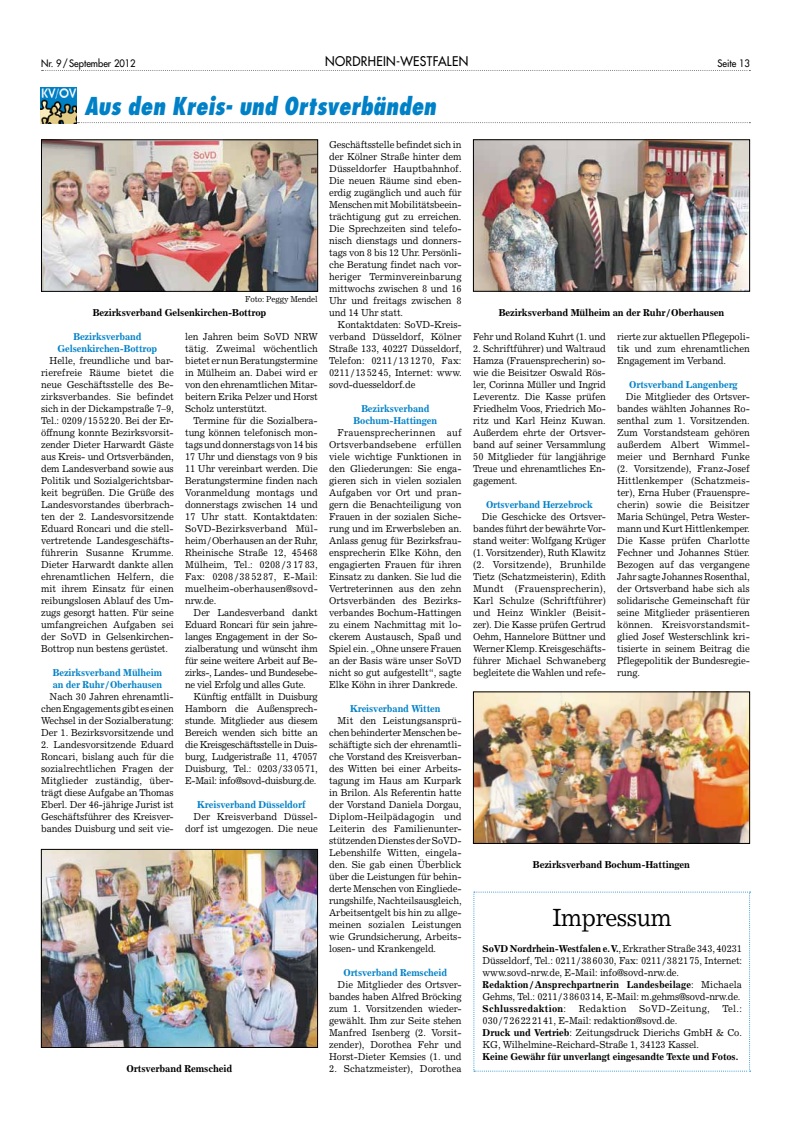
<style>
.page{position:relative;width:791px;height:1134px;background:#fff}
.page>*{position:absolute;margin:0;border:0;box-sizing:border-box;transform-origin:0 0}
.t1{font:25px "Excelsior";letter-spacing:-.015em;color:#000;scale:.94 1}
.t2{font:italic 800 condensed 24px "Futura";color:#0081c7;scale:.93 1}
.t3{font:13px "Futura";letter-spacing:.025em;color:#000;scale:.94 1}
.t4{font:10px/12px "Excelsior";letter-spacing:-.015em;color:#000;text-align:justify;scale:.94 1}
.t5{font:700 10px/12px "Excelsior";letter-spacing:-.015em;color:#0081c7;text-align:center;scale:.94 1}
.t6{font:700 10px "Excelsior";letter-spacing:-.015em;color:#000;scale:.96 1}
.t7{font:700 10px "Excelsior";letter-spacing:-.015em;color:#000;scale:.94 1}
.t8{font:10px "Futura";color:#000;scale:.94 1}
.t9{font:10px "Excelsior";letter-spacing:.025em;color:#000;scale:.94 1}
.t10{font:8.5px "Excelsior";letter-spacing:-.015em;color:#000;scale:.94 1}
.s1{font-weight:700}
</style>
<div class="page">
<svg style="left:473px;top:891px;width:278px;height:180px"></svg>
<img style="left:43px;top:142px;width:273px;height:148px">
<div style="left:41px;top:140px;width:277px;height:152px;border:1px solid #000"></div>
<img style="left:41px;top:88px;width:36px;height:36px">
<svg style="left:78px;top:122px;width:672px;height:1px"></svg>
<img style="left:475px;top:141px;width:273px;height:149px">
<div style="left:473px;top:139px;width:277px;height:153px;border:1px solid #000"></div>
<img style="left:43px;top:851px;width:273px;height:195px">
<div style="left:41px;top:849px;width:277px;height:199px;border:1px solid #000"></div>
<img style="left:475px;top:694px;width:273px;height:148px">
<div style="left:473px;top:692px;width:277px;height:152px;border:1px solid #000"></div>
<svg style="left:42px;top:70px;width:708px;height:1px"></svg>
<p class="t8" style="left:41px;top:56px;width:102px">Nr. 9/September 2012</p>
<h3 class="t3" style="left:325px;top:52px;width:154px">NORDRHEIN-WESTFALEN</h3>
<p class="t8" style="left:717px;top:57px;width:36px">Seite 13</p>
<h2 class="t2" style="left:84px;top:90px;width:380px">Aus den Kreis- und Ortsverbänden</h2>
<p class="t10" style="left:245px;top:294px;width:79px">Foto: Peggy Mendel</p>
<p class="t6" style="left:93px;top:306px;width:182px">Bezirksverband Gelsenkirchen-Bottrop</p>
<p class="t5" style="left:58px;top:330px;width:108px">Bezirksverband<br>Gelsenkirchen-Bottrop</p>
<p class="t4" style="left:41px;top:354px;width:143px;text-indent:9px">Helle, freundliche und bar&shy;rierefreie Räume bietet die neue Geschäftsstelle des Be&shy;zirksverbandes. Sie befindet sich in der Dickampstraße 7–9, Tel.: 0209/155220. Bei der Er&shy;öffnung konnte Bezirksvorsit&shy;zender Dieter Harwardt Gäste aus Kreis- und Ortsverbänden, dem Landesverband sowie aus Politik und Sozialgerichtsbar&shy;keit begrüßen. Die Grüße des Landesvorstandes überbrach&shy;ten der 2. Landesvorsitzende Eduard Roncari und die stell&shy;vertretende Landesgeschäfts&shy;führerin Susanne Krumme.<br>Dieter Harwardt dankte allen ehrenamtlichen Helfern, die mit ihrem Einsatz für einen reibungslosen Ablauf des Um&shy;zugs gesorgt hatten. Für seine umfangreichen Aufgaben sei der SoVD in Gelsenkirchen-Bottrop nun bestens gerüstet.</p>
<p class="t5" style="left:53px;top:666px;width:118px;text-align:left">Bezirksverband Mülheim an der Ruhr/Oberhausen</p>
<p class="t4" style="left:41px;top:690px;width:143px;text-indent:9px">Nach 30 Jahren ehrenamtli&shy;chen Engagements gibt es einen Wechsel in der Sozialberatung:<br>Der 1. Bezirksvorsitzende und</p>
<p class="t4" style="left:41px;top:738px;width:143px">2. Landesvorsitzende Eduard Roncari, bislang auch für die sozialrechtlichen Fragen der Mitglieder zuständig, über&shy;trägt diese Aufgabe an Thomas Eberl. Der 46-jährige Jurist ist Geschäftsführer des Kreisver&shy;bandes Duisburg und seit vie-</p>
<p class="t4" style="left:185px;top:330px;width:143px">len Jahren beim SoVD NRW tätig. Zweimal wöchentlich bietet er nun Beratungstermine in Mülheim an. Dabei wird er von den ehrenamtlichen Mitar&shy;beitern Erika Pelzer und Horst Scholz unterstützt.</p>
<p class="t4" style="left:185px;top:414px;width:143px;text-indent:9px">Termine für die Sozialbera&shy;tung können telefonisch mon&shy;tags und donnerstags von 14 bis 17 Uhr und dienstags von 9 bis 11 Uhr vereinbart werden. Die Beratungstermine finden nach Voranmeldung montags und donnerstags zwischen 14 und 17 Uhr statt. Kontaktdaten:<br>SoVD-Bezirksverband Mül&shy;heim/Oberhausen an der Ruhr, Rheinische Straße 12, 45468<br>Mülheim, Tel.: 0208/31783, Fax: 0208/385287, E-Mail: muelheim-oberhausen@sovd&shy;nrw.de.</p>
<p class="t4" style="left:185px;top:606px;width:143px;text-indent:9px">Der Landesverband dankt Eduard Roncari für sein jahre&shy;langes Engagement in der So&shy;zialberatung und wünscht ihm für seine weitere Arbeit auf Be&shy;zirks-, Landes- und Bundesebe&shy;ne viel Erfolg und alles Gute.</p>
<p class="t4" style="left:185px;top:690px;width:143px;text-indent:9px">Künftig entfällt in Duisburg Hamborn die Außensprech&shy;stunde. Mitglieder aus diesem Bereich wenden sich bitte an die Kreisgeschäftsstelle in Duis&shy;burg, Ludgeristraße 11, 47057<br>Duisburg, Tel.: 0203/330571, E-Mail: info@sovd-duisburg.de.</p>
<p class="t5" style="left:197px;top:798px;width:117px">Kreisverband Düsseldorf</p>
<p class="t4" style="left:185px;top:810px;width:143px;text-align:right">Der Kreisverband Düssel&shy;dorf ist umgezogen. Die neue</p>
<p class="t6" style="left:127px;top:1062px;width:112px">Ortsverband Remscheid</p>
<p class="t4" style="left:329px;top:138px;width:143px">Geschäftsstelle befindet sich in der Kölner Straße hinter dem Düsseldorfer Hauptbahnhof.<br>Die neuen Räume sind eben&shy;erdig zugänglich und auch für Menschen mit Mobilitätsbeein&shy;trächtigung gut zu erreichen.<br>Die Sprechzeiten sind telefo&shy;nisch dienstags und donners&shy;tags von 8 bis 12 Uhr. Persönli&shy;che Beratung findet nach vor&shy;heriger Terminvereinbarung mittwochs zwischen 8 und 16<br>Uhr und freitags zwischen 8 und 14 Uhr statt.</p>
<p class="t4" style="left:329px;top:318px;width:143px;text-indent:9px">Kontaktdaten: SoVD-Kreis&shy;verband Düsseldorf, Kölner Straße 133, 40227 Düsseldorf, Telefon: 0211/131270, Fax:<br>0211/135245, Internet: www. sovd-duesseldorf.de</p>
<p class="t5" style="left:354px;top:402px;width:90px">Bezirksverband<br>Bochum-Hattingen</p>
<p class="t4" style="left:329px;top:426px;width:143px;text-indent:9px">Frauensprecherinnen auf Ortsverbandsebene erfüllen viele wichtige Funktionen in den Gliederungen: Sie enga&shy;gieren sich in vielen sozialen Aufgaben vor Ort und pran&shy;gern die Benachteiligung von Frauen in der sozialen Siche&shy;rung und im Erwerbsleben an.<br>Anlass genug für Bezirksfrau&shy;ensprecherin Elke Köhn, den engagierten Frauen für ihren Einsatz zu danken. Sie lud die Vertreterinnen aus den zehn Ortsverbänden des Bezirks&shy;verbandes Bochum-Hattingen zu einem Nachmittag mit lo&shy;ckerem Austausch, Spaß und Spiel ein. „Ohne unsere Frauen an der Basis wäre unser SoVD nicht so gut aufgestellt“, sagte Elke Köhn in ihrer Dankrede.</p>
<p class="t5" style="left:350px;top:702px;width:98px">Kreisverband Witten</p>
<p class="t4" style="left:329px;top:714px;width:142px;text-indent:9px">Mit den Leistungsansprü&shy;chen behinderter Menschen be&shy;schäftigte sich der ehrenamtli&shy;che Vorstand des Kreisverban&shy;des Witten bei einer Arbeits&shy;tagung im Haus am Kurpark in Brilon. Als Referentin hatte der Vorstand Daniela Dorgau, Diplom-Heilpädagogin und Leiterin des Familienunter&shy;stützenden Dienstes der SoVD-Lebenshilfe Witten, eingela&shy;den. Sie gab einen Überblick über die Leistungen für behin&shy;derte Menschen von Eingliede&shy;rungshilfe, Nachteilsausgleich, Arbeitsentgelt bis hin zu allge&shy;meinen sozialen Leistungen wie Grundsicherung, Arbeits&shy;losen- und Krankengeld.</p>
<p class="t5" style="left:344px;top:966px;width:112px">Ortsverband Remscheid</p>
<p class="t4" style="left:329px;top:978px;width:142px;text-indent:9px">Die Mitglieder des Ortsver&shy;bandes haben Alfred Bröcking zum 1. Vorsitzenden wieder&shy;gewählt. Ihm zur Seite stehen Manfred Isenberg (2. Vorsit&shy;zender), Dorothea Fehr und Horst-Dieter Kemsies (1. und</p>
<p class="t4" style="left:329px;top:1062px;width:142px">2. Schatzmeister), Dorothea</p>
<p class="t6" style="left:499px;top:306px;width:237px">Bezirksverband Mülheim an der Ruhr/Oberhausen</p>
<p class="t4" style="left:473px;top:330px;width:143px">Fehr und Roland Kuhrt (1. und</p>
<p class="t4" style="left:473px;top:342px;width:143px">2. Schriftführer) und Waltraud Hamza (Frauensprecherin) so&shy;wie die Beisitzer Oswald Rös&shy;ler, Corinna Müller und Ingrid Leverentz. Die Kasse prüfen Friedhelm Voos, Friedrich Mo&shy;ritz und Karl Heinz Kuwan.<br>Außerdem ehrte der Ortsver&shy;band auf seiner Versammlung 50 Mitglieder für langjährige Treue und ehrenamtliches En&shy;gagement.</p>
<p class="t5" style="left:486px;top:498px;width:115px">Ortsverband Herzebrock</p>
<p class="t4" style="left:473px;top:510px;width:143px;text-indent:9px">Die Geschicke des Ortsver&shy;bandes führt der bewährte Vor&shy;stand weiter: Wolfgang Krüger (1. Vorsitzender), Ruth Klawitz (2. Vorsitzende), Brunhilde Tietz (Schatzmeisterin), Edith Mundt (Frauensprecherin), Karl Schulze (Schriftführer) und Heinz Winkler (Beisit&shy;zer). Die Kasse prüfen Gertrud Oehm, Hannelore Büttner und Werner Klemp. Kreisgeschäfts&shy;führer Michael Schwaneberg begleitete die Wahlen und refe-</p>
<p class="t4" style="left:617px;top:330px;width:143px">rierte zur aktuellen Pflegepoli&shy;tik und zum ehrenamtlichen Engagement im Verband.</p>
<p class="t5" style="left:629px;top:378px;width:117px">Ortsverband Langenberg</p>
<p class="t4" style="left:617px;top:390px;width:143px;text-indent:9px">Die Mitglieder des Ortsver&shy;bandes wählten Johannes Ro&shy;senthal zum 1. Vorsitzenden.<br>Zum Vorstandsteam gehören außerdem Albert Wimmel&shy;meier und Bernhard Funke (2. Vorsitzende), Franz-Josef Hittlenkemper (Schatzmeis&shy;ter), Erna Huber (Frauenspre&shy;cherin) sowie die Beisitzer Maria Schüngel, Petra Wester&shy;mann und Kurt Hittlenkemper.<br>Die Kasse prüfen Charlotte Fechner und Johannes Stüer.<br>Bezogen auf das vergangene Jahr sagte Johannes Rosenthal, der Ortsverband habe sich als solidarische Gemeinschaft für seine Mitglieder präsentieren können. Kreisvorstandsmit&shy;glied Josef Westerschlink kri&shy;tisierte in seinem Beitrag die Pflegepolitik der Bundesregie&shy;rung.</p>
<p class="t6" style="left:533px;top:858px;width:165px">Bezirksverband Bochum-Hattingen</p>
<h1 class="t1" style="left:552px;top:902px;width:129px">Impressum</h1>
<p class="t4" style="left:483px;top:942px;width:278px;text-align:left"><span class="s1">SoVD Nordrhein-Westfalen e.V.</span>, Erkrather Straße 343, 40231<br>Düsseldorf, Tel.: 0211/386030, Fax: 0211/382175, Internet: www.sovd-nrw.de, E-Mail: info@sovd-nrw.de.<br><span class="s1">Redaktion/Ansprechpartnerin Landesbeilage</span>: Michaela Gehms, Tel.: 0211/3860314, E-Mail: m.gehms@sovd-nrw.de.<br><span class="s1">Schlussredaktion</span>:</p>
<p class="t9" style="left:579px;top:1002px;width:52px">Redaktion</p>
<p class="t9" style="left:639px;top:1002px;width:77px">SoVD-Zeitung,</p>
<p class="t4" style="left:722px;top:1002px;width:22px">Tel.:</p>
<p class="t4" style="left:483px;top:1014px;width:277px;text-align:left">030/726222141, E-Mail: redaktion@sovd.de.<br><span class="s1">Druck und Vertrieb</span>: Zeitungsdruck Dierichs GmbH &amp; Co.<br>KG, Wilhelmine-Reichard-Straße 1, 34123 Kassel.</p>
<p class="t7" style="left:483px;top:1050px;width:273px">Keine Gewähr für unverlangt eingesandte Texte und Fotos.</p>
</div>
